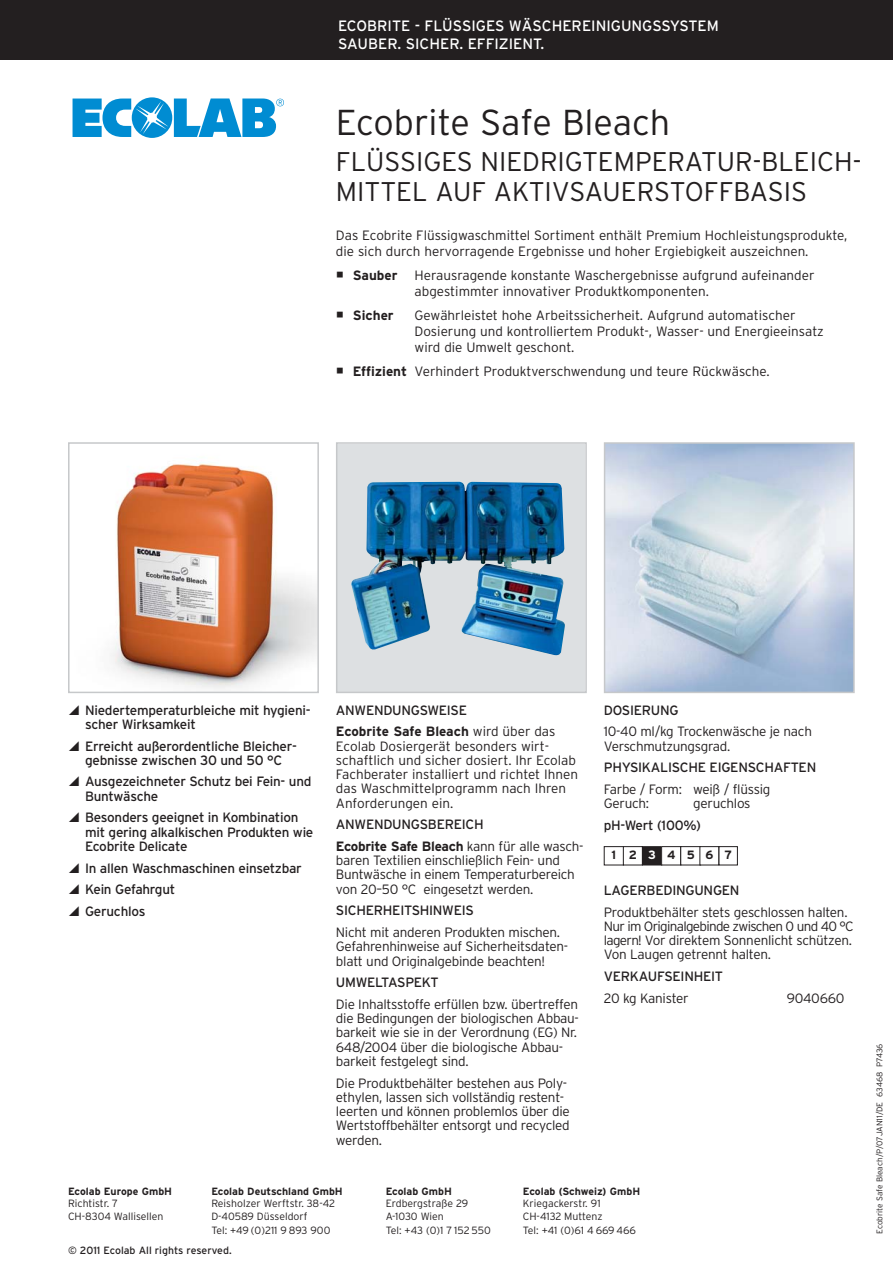
<style>
.page{position:relative;width:893px;height:1263px;background:#fff}
.page>*{position:absolute;margin:0;border:0;box-sizing:border-box;transform-origin:0 0}
.t1{font:300 36px "Interstate";color:#231f20}
.t2{font:300 27px/30px "Interstate";color:#231f20}
.t3{font:15px/18px "Interstate";color:#fff}
.t4{font:300 13.5px/14.2px "Interstate";letter-spacing:-.02em;color:#231f20}
.t5{font:300 13.5px/14.2px "Interstate";color:#231f20}
.t6{font:13.5px/14.2px "Interstate";letter-spacing:-.02em;color:#231f20}
.t7{font:700 13.5px/21.8px "Interstate";letter-spacing:-.01em;color:#231f20}
.t8{font:700 12px "Interstate";letter-spacing:.925em;color:#231f20}
.t9{font:300 10.5px/12.6px "Interstate";color:#231f20}
.t10{font:700 10.5px "Interstate";color:#231f20}
.t11{font:10.5px "Interstate";color:#231f20}
.t12{font:300 8.25px "Interstate";color:#231f20}
.s1{font-weight:700}
.s2{font-weight:400}
.s3{font-weight:300}
.s4{color:#fff}
</style>
<div class="page">
<div style="left:0;top:0;width:893px;height:60px;background:#231f20"></div>
<svg style="left:73px;top:97px;width:211px;height:41px"></svg>
<img style="left:110px;top:462px;width:206px;height:227px">
<div style="left:68px;top:442px;width:251px;height:251px;border:2px solid #c6c8ca"></div>
<img style="left:607px;top:445px;width:245px;height:245px">
<div style="left:604px;top:442px;width:251px;height:251px;border:2px solid #c6c8ca"></div>
<div style="left:337px;top:444px;width:248px;height:248px;background:#dde0e2"></div>
<img style="left:351px;top:482px;width:214px;height:173px">
<div style="left:336px;top:442px;width:251px;height:251px;border:2px solid #c6c8ca"></div>
<div style="left:604px;top:846px;width:20px;height:19px;border:1px solid #231f20"></div>
<div style="left:623px;top:846px;width:20px;height:19px;border:1px solid #231f20"></div>
<div style="left:643px;top:847px;width:18px;height:18px;background:#231f20"></div>
<div style="left:642px;top:846px;width:20px;height:19px;border:1px solid #231f20"></div>
<div style="left:661px;top:846px;width:20px;height:19px;border:1px solid #231f20"></div>
<div style="left:680px;top:846px;width:21px;height:19px;border:1px solid #231f20"></div>
<div style="left:699px;top:846px;width:20px;height:19px;border:1px solid #231f20"></div>
<div style="left:719px;top:846px;width:19px;height:19px;border:1px solid #231f20"></div>
<p class="t3" style="left:338px;top:18px;width:382px">ECOBRITE - FLÜSSIGES WÄSCHEREINIGUNGSSYSTEM<br>SAUBER. SICHER. EFFIZIENT.</p>
<h1 class="t1" style="left:336px;top:109px;width:336px">Ecobrite Safe Bleach</h1>
<h2 class="t2" style="left:336px;top:149px;width:527px">FLÜSSIGES NIEDRIGTEMPERATUR-BLEICH-<br>MITTEL AUF AKTIVSAUERSTOFFBASIS</h2>
<p class="t5" style="left:336px;top:229px;width:513px;line-height:15.8px">Das Ecobrite Flüssigwaschmittel Sortiment enthält Premium Hochleistungsprodukte, die sich durch hervorragende Ergebnisse und hoher Ergiebigkeit auszeichnen.</p>
<p class="t7" style="left:353px;top:266px;width:46px">Sauber</p>
<p class="t5" style="left:415px;top:269px;width:401px;line-height:15.8px">Herausragende konstante Waschergebnisse aufgrund aufeinander abgestimmter innovativer Produktkomponenten.</p>
<p class="t7" style="left:353px;top:306px;width:42px">Sicher</p>
<p class="t5" style="left:415px;top:309px;width:411px;line-height:15.8px">Gewährleistet hohe Arbeitssicherheit. Aufgrund automatischer<br>Dosierung und kontrolliertem Produkt-, Wasser- und Energieeinsatz wird die Umwelt geschont.</p>
<p class="t5" style="left:353px;top:365px;width:418px"><span class="s1">Effizient</span> Verhindert Produktverschwendung und teure Rückwäsche.</p>
<p class="t6" style="left:85px;top:704px;width:227px">Niedertemperaturbleiche mit hygieni&shy;scher Wirksamkeit</p>
<p class="t6" style="left:85px;top:740px;width:214px">Erreicht außerordentliche Bleicher&shy;gebnisse zwischen 30 und 50 °C</p>
<p class="t6" style="left:85px;top:776px;width:228px">Ausgezeichneter Schutz bei Fein- und<br>Buntwäsche</p>
<p class="t6" style="left:85px;top:812px;width:230px">Besonders geeignet in Kombination mit gering alkalkischen Produkten wie<br>Ecobrite Delicate</p>
<p class="t6" style="left:85px;top:858px;width:218px;line-height:21.8px">In allen Waschmaschinen einsetzbar<br>Kein Gefahrgut<br>Geruchlos</p>
<p class="t7" style="left:336px;top:700px;width:221px"><span class="s2">ANWENDUNGSWEISE<br></span>Ecobrite Safe Bleach <span class="s3">wird über das</span></p>
<p class="t5" style="left:336px;top:740px;width:244px">Ecolab Dosiergerät besonders wirt&shy;schaftlich und sicher dosiert. Ihr Ecolab Fachberater installiert und richtet Ihnen das Waschmittelprogramm nach Ihren Anforderungen ein.</p>
<p class="t7" style="left:336px;top:815px;width:249px"><span class="s2">ANWENDUNGSBEREICH<br></span>Ecobrite Safe Bleach <span class="s3">kann für alle wasch-</span></p>
<p class="t4" style="left:336px;top:854px;width:241px">baren Textilien einschließlich Fein- und<br>Buntwäsche in einem Temperaturbereich von 20–50 °C eingesetzt werden.</p>
<p class="t6" style="left:336px;top:905px;width:139px">SICHERHEITSHINWEIS</p>
<p class="t4" style="left:336px;top:926px;width:234px">Nicht mit anderen Produkten mischen.<br>Gefahrenhinweise auf Sicherheitsdaten&shy;blatt und Originalgebinde beachten!</p>
<p class="t6" style="left:336px;top:976px;width:104px">UMWELTASPEKT</p>
<p class="t4" style="left:336px;top:998px;width:245px">Die Inhaltsstoffe erfüllen bzw. übertreffen die Bedingungen der biologischen Abbau&shy;barkeit wie sie in der Verordnung (EG) Nr.<br>648/2004 über die biologische Abbau&shy;barkeit festgelegt sind.</p>
<p class="t4" style="left:336px;top:1077px;width:235px">Die Produktbehälter bestehen aus Poly&shy;ethylen, lassen sich vollständig restent&shy;leerten und können problemlos über die Wertstoffbehälter entsorgt und recycled werden.</p>
<p class="t6" style="left:604px;top:704px;width:76px">DOSIERUNG</p>
<p class="t4" style="left:604px;top:725px;width:210px">10-40 ml/kg Trockenwäsche je nach<br>Verschmutzungsgrad.</p>
<p class="t6" style="left:604px;top:761px;width:214px">PHYSIKALISCHE EIGENSCHAFTEN</p>
<p class="t4" style="left:604px;top:783px;width:168px">Farbe / Form: weiß / flüssig<br>Geruch:</p>
<p class="t4" style="left:693px;top:797px;width:59px">geruchlos</p>
<p class="t6" style="left:604px;top:819px;width:99px">pH-Wert (100%)</p>
<p class="t8" style="left:612px;top:851px;width:122px">1 2<span class="s4">3</span>4567</p>
<p class="t6" style="left:604px;top:884px;width:137px">LAGERBEDINGUNGEN</p>
<p class="t4" style="left:604px;top:906px;width:251px">Produktbehälter stets geschlossen halten.<br>Nur im Originalgebinde zwischen 0 und 40 °C lagern! Vor direktem Sonnenlicht schützen.<br>Von Laugen getrennt halten.</p>
<p class="t6" style="left:604px;top:970px;width:121px">VERKAUFSEINHEIT</p>
<p class="t4" style="left:604px;top:992px;width:86px">20 kg Kanister</p>
<p class="t4" style="left:787px;top:992px;width:59px">9040660</p>
<p class="t10" style="left:68px;top:1187px;width:106px">Ecolab Europe GmbH</p>
<p class="t9" style="left:68px;top:1198px;width:97px">Richtistr. 7<br>CH-8304 Wallisellen</p>
<p class="t10" style="left:211px;top:1187px;width:133px">Ecolab Deutschland GmbH</p>
<p class="t9" style="left:211px;top:1198px;width:125px">Reisholzer Werftstr. 38-42<br>D-40589 Düsseldorf</p>
<p class="t9" style="left:211px;top:1225px;width:121px">Tel: +49 (0)211 9 893 900</p>
<p class="t11" style="left:68px;top:1247px;width:165px">© 2011 Ecolab All rights reserved.</p>
<p class="t10" style="left:386px;top:1187px;width:68px">Ecolab GmbH</p>
<p class="t9" style="left:386px;top:1198px;width:84px">Erdbergstraße 29<br>A-1030 Wien</p>
<p class="t9" style="left:386px;top:1225px;width:107px">Tel: +43 (0)1 7 152 550</p>
<p class="t10" style="left:523px;top:1187px;width:119px">Ecolab (Schweiz) GmbH</p>
<p class="t9" style="left:523px;top:1198px;width:81px">Kriegackerstr. 91<br>CH-4132 Muttenz</p>
<p class="t9" style="left:523px;top:1225px;width:115px">Tel: +41 (0)61 4 669 466</p>
<p class="t12" style="left:876px;top:1234px;width:192px;rotate:-90deg">Ecobrite Safe Bleach/P/07JAN11/DE 63468 P7436</p>
</div>
